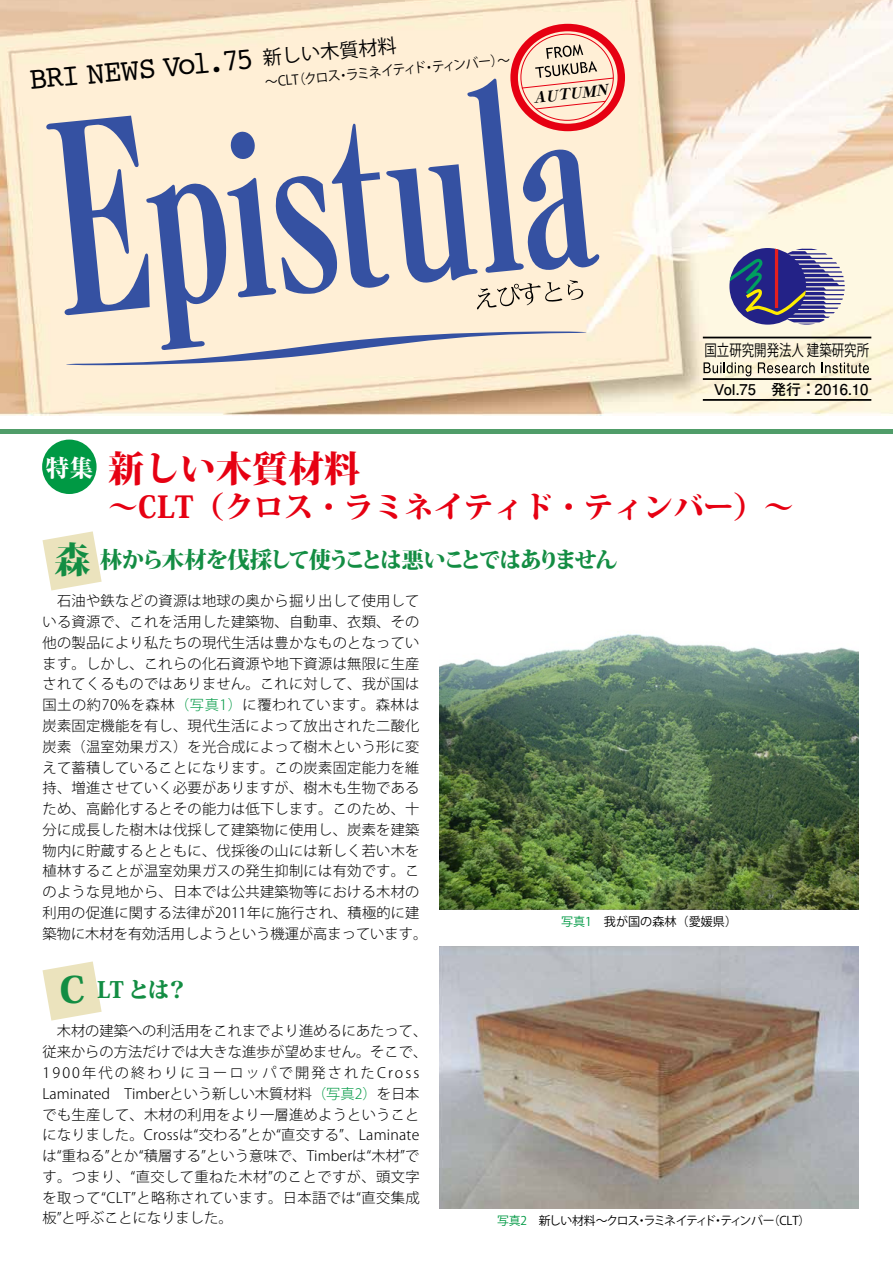
<style>
.page{position:relative;width:893px;height:1263px;background:#fff}
.page>*{position:absolute;margin:0;border:0;box-sizing:border-box;transform-origin:0 0}
.t1{font:800 36px "Koz Min Pro";color:#e60012}
.t2{font:31.95px "Courier";color:#000;scale:.92 1}
.t3{font:800 30px "Koz Min Pro";color:#e60012}
.t4{font:800 24px "Ryumin Pro";color:#fff}
.t5{font:800 22.5px "Koz Min Pro";letter-spacing:-.11em;color:#138d43}
.t6{font:15.75px "Koz Go Pro";color:#000;scale:.79 1}
.t7{font:700 14.85px "Futo Go B101 Pro";color:#000}
.t8{font:italic 800 14.85px "Ryumin Pro";color:#000}
.t9{font:300 14.25px/20.9px "Koz Go Pro";letter-spacing:.02em;color:#000}
.t10{font:13.5px "Koz Go Pro";color:#000;scale:.95 1}
.t11{font:12.15px "Koz Go Pro";color:#000}
.t12{font:12px "Koz Go Pro";letter-spacing:-.075em;color:#000}
.s1{font-family:"Koz Go Pro";font-size:19.2px}
.s2{font-size:19.35px}
.s3{font-size:36px}
.s4{color:#094}
</style>
<div class="page">
<img style="left:0;top:0;width:893px;height:415px">
<div style="left:510px;top:24px;width:115px;height:107px;border:8px solid #e60012;border-radius:50%"></div>
<svg style="left:730px;top:249px;width:115px;height:76px;background:#6e6c98"></svg>
<hr style="left:703px;top:399px;width:168px;height:2px;background:#000">
<hr style="left:703px;top:378px;width:168px;height:2px;background:#000">
<hr style="left:703px;top:337px;width:168px;height:1px;background:#000">
<svg style="left:704px;top:362px;width:47px;height:14px"></svg>
<svg style="left:758px;top:362px;width:57px;height:11px"></svg>
<svg style="left:821px;top:362px;width:48px;height:11px"></svg>
<svg style="left:45px;top:44px;width:569px;height:321px;background:#d4cbc8"></svg>
<div style="left:0;top:429px;width:893px;height:5px;background:#509d69"></div>
<div style="left:42px;top:440px;width:55px;height:54px;background:#094;border-radius:50%"></div>
<svg style="left:43px;top:531px;width:59px;height:59px"></svg>
<svg style="left:43px;top:961px;width:59px;height:59px"></svg>
<img style="left:439px;top:633px;width:420px;height:276px">
<img style="left:439px;top:947px;width:420px;height:262px">
<h2 class="t2" style="left:27px;top:54px;width:402px;rotate:-5deg">BRI NEWS Vol.75 <span class="s1">新しい木質材料</span></h2>
<p class="t10" style="left:264px;top:73px;width:261px;rotate:-5deg">～CLT（クロス・ラミネイティド・ティンバー）～</p>
<p class="t8" style="left:532px;top:86px;width:76px;rotate:-6deg">AUTUMN</p>
<p class="t6" style="left:704px;top:340px;width:210px">国立研究開発法人 建築研究所</p>
<p class="t7" style="left:714px;top:377px;width:156px">Vol.75 発行<span class="s2">：</span>2016.10</p>
<h3 class="t4" style="left:45px;top:449px;width:50px">特集</h3>
<h1 class="t1" style="left:108px;top:441px;width:253px">新しい木質材料</h1>
<h3 class="t3" style="left:108px;top:484px;width:687px">～CLT（クロス・ラミネイティド・ティンバー）～</h3>
<h3 class="t5" style="left:55px;top:543px;width:565px"><span class="s3">森</span>林から木材を伐採して使うことは悪いことではありません</h3>
<p class="t9" style="left:43px;top:591px;width:386px">　石油や鉄などの資源は地球の奥から掘り出して使用している資源で、これを活用した建築物、自動車、衣類、その他の製品により私たちの現代生活は豊かなものとなっています。しかし、これらの化石資源や地下資源は無限に生産されてくるものではありません。これに対して、我が国は国土の約70%を森林<span class="s4">（写真1）</span>に覆われています。森林は炭素固定機能を有し、現代生活によって放出された二酸化炭素（温室効果ガス）を光合成によって樹木という形に変えて蓄積していることになります。この炭素固定能力を維持、増進させていく必要がありますが、樹木も生物であるため、高齢化するとその能力は低下します。このため、十分に成長した樹木は伐採して建築物に使用し、炭素を建築物内に貯蔵するとともに、伐採後の山には新しく若い木を植林することが温室効果ガスの発生抑制には有効です。このような見地から、日本では公共建築物等における木材の利用の促進に関する法律が2011年に施行され、積極的に建築物に木材を有効活用しようという機運が高まっています。</p>
<h3 class="t5" style="left:59px;top:973px;width:130px"><span class="s3">C</span> LT とは？</h3>
<p class="t9" style="left:43px;top:1021px;width:386px">　木材の建築への利活用をこれまでより進めるにあたって、従来からの方法だけでは大きな進歩が望めません。そこで、<br>1900年代の終わりにヨーロッパで開発されたCross<br>Laminated Timberという新しい木質材料<span class="s4">（写真2）</span>を日本でも生産して、木材の利用をより一層進めようということになりました。Crossは“交わる”とか“直交する”、Laminateは“重ねる”とか“積層する”という意味で、Timberは“木材”です。つまり、“直交して重ねた木材”のことですが、頭文字を取って“CLT”と略称されています。日本語では“直交集成板”と呼ぶことになりました。</p>
<p class="t11" style="left:561px;top:913px;width:178px"><span class="s4">写真1</span>　我が国の森林（愛媛県）</p>
<p class="t12" style="left:497px;top:1213px;width:315px"><span class="s4">写真2</span>　新しい材料～クロス・ラミネイティド・ティンバー（CLT）</p>
</div>
